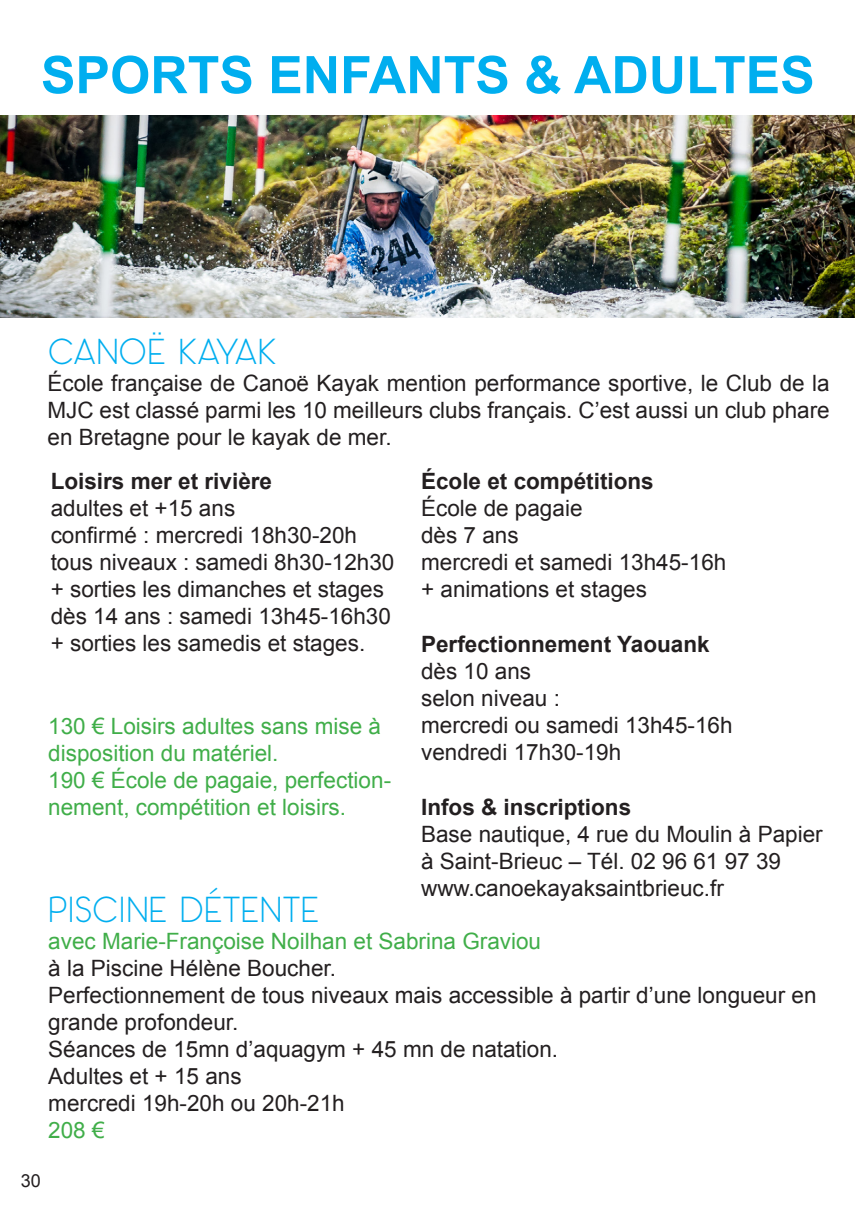
<style>
.page{position:relative;width:855px;height:1212px;background:#fff}
.page>*{position:absolute;margin:0;border:0;box-sizing:border-box;transform-origin:0 0}
.t1{font:700 51.75px "Arial";color:#00aeef}
.t2{font:300 36px "Panama";letter-spacing:-.02em;color:#00aeef}
.t3{font:300 36px "Panama";letter-spacing:-.045em;color:#00aeef}
.t4{font:22.5px/27px "Arial";color:#231f20;text-align:justify}
.t5{font:22.5px/27px "Arial";color:#40ae49}
.t6{font:700 22.5px "Arial";color:#231f20}
.t7{font:18px "Arial";color:#231f20}
</style>
<div class="page">
<img style="left:0;top:115px;width:855px;height:203px">
<p class="t1" style="left:41px;top:40px;width:775px">SPORTS ENFANTS &amp; ADULTES</p>
<p class="t3" style="left:47px;top:330px;width:232px">CANOË KAYAK</p>
<p class="t4" style="left:47px;top:370px;width:783px">École française de Canoë Kayak mention performance sportive, le Club de la MJC est classé parmi les 10 meilleurs clubs français. C’est aussi un club phare en Bretagne pour le kayak de mer.</p>
<p class="t6" style="left:421px;top:466px;width:234px">École et compétitions</p>
<p class="t4" style="left:421px;top:494px;width:163px">École de pagaie</p>
<p class="t4" style="left:421px;top:521px;width:99px">dès 7 ans</p>
<p class="t4" style="left:421px;top:548px;width:307px">mercredi et samedi 13h45-16h</p>
<p class="t4" style="left:421px;top:575px;width:227px">+ animations et stages</p>
<p class="t6" style="left:421px;top:629px;width:290px">Perfectionnement Yaouank</p>
<p class="t4" style="left:421px;top:658px;width:112px">dès 10 ans</p>
<p class="t4" style="left:421px;top:685px;width:140px">selon niveau :</p>
<p class="t4" style="left:421px;top:712px;width:313px">mercredi ou samedi 13h45-16h</p>
<p class="t4" style="left:421px;top:739px;width:202px">vendredi 17h30-19h</p>
<p class="t6" style="left:51px;top:466px;width:223px">Loisirs mer et rivière</p>
<p class="t4" style="left:51px;top:494px;width:186px">adultes et +15 ans</p>
<p class="t4" style="left:51px;top:521px;width:308px">confirmé : mercredi 18h30-20h</p>
<p class="t4" style="left:51px;top:548px;width:345px">tous niveaux : samedi 8h30-12h30</p>
<p class="t4" style="left:51px;top:575px;width:335px">+ sorties les dimanches et stages</p>
<p class="t4" style="left:51px;top:602px;width:342px">dès 14 ans : samedi 13h45-16h30</p>
<p class="t4" style="left:51px;top:629px;width:316px">+ sorties les samedis et stages.</p>
<p class="t5" style="left:48px;top:713px;width:334px">130 € Loisirs adultes sans mise à disposition du matériel.</p>
<p class="t5" style="left:48px;top:767px;width:344px">190 € École de pagaie, perfection&shy;nement, compétition et loisirs.</p>
<p class="t6" style="left:421px;top:792px;width:212px">Infos &amp; inscriptions</p>
<p class="t4" style="left:421px;top:821px;width:403px">Base nautique, 4 rue du Moulin à Papier</p>
<p class="t4" style="left:421px;top:848px;width:361px">à Saint-Brieuc – Tél. 02 96 61 97 39</p>
<p class="t4" style="left:421px;top:875px;width:304px">www.canoekayaksaintbrieuc.fr</p>
<p class="t2" style="left:48px;top:887px;width:273px">PISCINE DÉTENTE</p>
<p class="t5" style="left:48px;top:928px;width:494px">avec Marie-Françoise Noilhan et Sabrina Graviou</p>
<p class="t4" style="left:48px;top:955px;width:289px">à la Piscine Hélène Boucher.</p>
<p class="t4" style="left:48px;top:982px;width:769px">Perfectionnement de tous niveaux mais accessible à partir d’une longueur en grande profondeur.</p>
<p class="t4" style="left:48px;top:1036px;width:511px">Séances de 15mn d’aquagym + 45 mn de natation.</p>
<p class="t4" style="left:48px;top:1063px;width:195px">Adultes et + 15 ans</p>
<p class="t4" style="left:48px;top:1090px;width:298px">mercredi 19h-20h ou 20h-21h</p>
<p class="t5" style="left:48px;top:1117px;width:58px">208 €</p>
<p class="t7" style="left:21px;top:1169px;width:22px">30</p>
</div>
